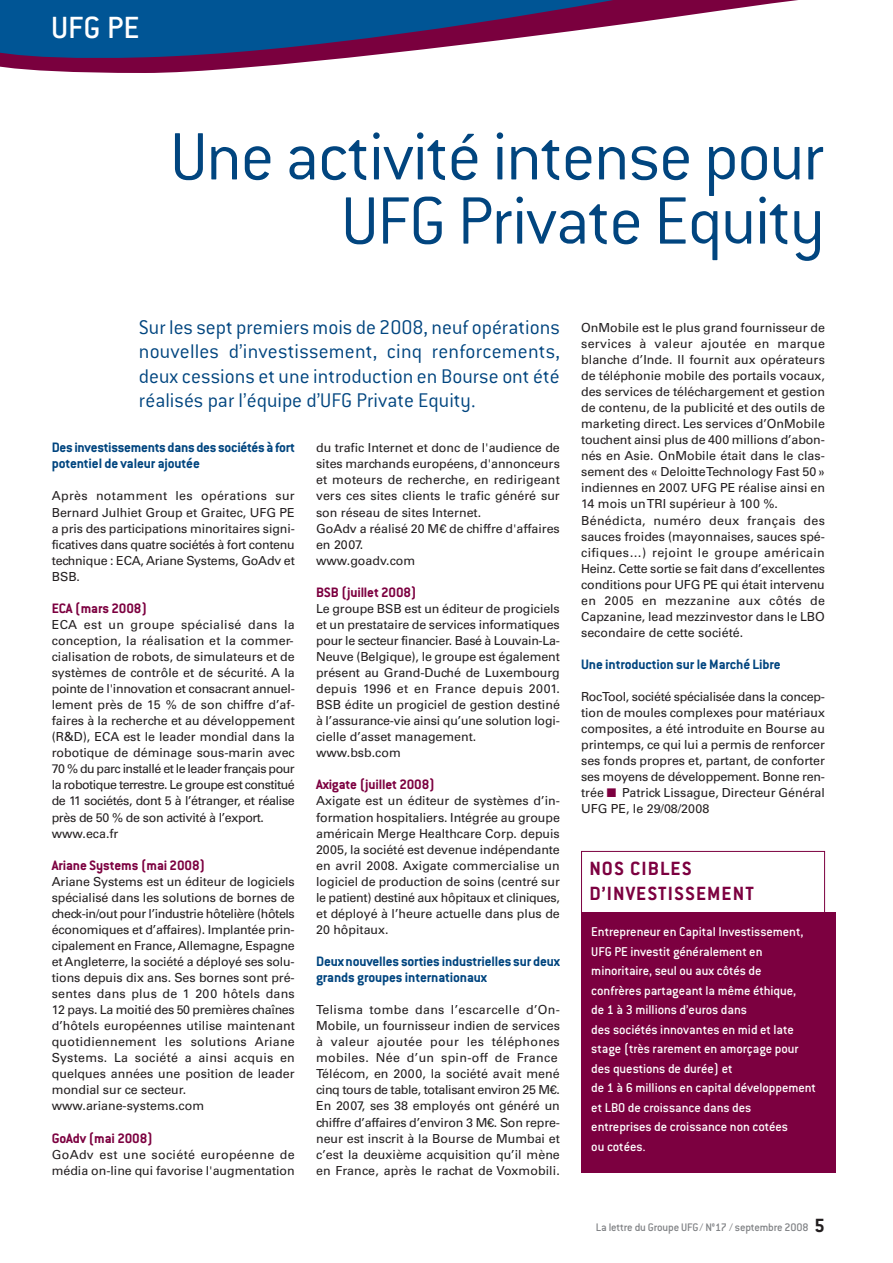
<style>
.page{position:relative;width:893px;height:1263px;background:#fff}
.page>*{position:absolute;margin:0;border:0;box-sizing:border-box;transform-origin:0 0}
.t1{font:300 73.5px/64.2px "Conduit ITC Std";letter-spacing:-.02em;color:#01457f;text-align:right}
.t2{font:500 33.6px "Conduit ITC Std";color:#fff}
.t3{font:300 21.75px/24.2px "Conduit ITC Std";color:#01457f;text-align:justify}
.t4{font:700 21px/25.2px "Conduit ITC Std";letter-spacing:.05em;color:#7c0040}
.t5{font:700 15px/16px "Conduit ITC Std";letter-spacing:-.01em;color:#01457f}
.t6{font:700 15px "Conduit ITC Std";letter-spacing:-.01em;color:#7c0040}
.t7{font:500 14.1px/19.5px "Conduit ITC Std";letter-spacing:-.005em;color:#fff}
.t8{font:12.45px/16px "Univers";color:#231f20}
.t9{font:500 12px "Conduit ITC Std";letter-spacing:-.015em;color:#808285}
.s1{color:#7c0040}
.s2{font-weight:700;font-size:21px;color:#231f20}
</style>
<div class="page">
<svg style="left:0;top:61px;width:315px;height:12px;fill:#7a003e"></svg>
<svg style="left:0;top:0;width:798px;height:61px"></svg>
<div style="left:581px;top:851px;width:244px;height:74px;border:1px solid #7c0040"></div>
<div style="left:581px;top:913px;width:255px;height:260px;background:#7c0040"></div>
<h2 class="t2" style="left:51px;top:17px;width:90px">UFG PE</h2>
<h1 class="t1" style="left:170px;top:132px;width:656px">Une activité intense pour<br>UFG Private Equity</h1>
<h3 class="t3" style="left:139px;top:318px;width:423px">Sur les sept premiers mois de 2008, neuf opérations nouvelles d’investissement, cinq renforcements, deux cessions et une introduction en Bourse ont été réalisés par l’équipe d’UFG Private Equity.</h3>
<p class="t5" style="left:52px;top:441px;width:245px">Des investissements dans des sociétés à fort potentiel de valeur ajoutée</p>
<p class="t8" style="left:52px;top:489px;width:245px;text-align:justify">Après notamment les opérations sur Bernard Julhiet Group et Graitec, UFG PE a pris des participations minoritaires signi&shy;ficatives dans quatre sociétés à fort contenu technique : ECA, Ariane Systems, GoAdv et BSB.</p>
<p class="t6" style="left:52px;top:603px;width:97px">ECA (mars 2008)</p>
<p class="t8" style="left:52px;top:618px;width:245px">ECA est un groupe spécialisé dans la conception, la réalisation et la commer&shy;cialisation de robots, de simulateurs et de systèmes de contrôle et de sécurité. A la pointe de l'innovation et consacrant annuel&shy;lement près de 15 % de son chiffre d’af&shy;faires à la recherche et au développement (R&amp;D), ECA est le leader mondial dans la robotique de déminage sous-marin avec 70 % du parc installé et le leader français pour la robotique terrestre. Le groupe est constitué de 11 sociétés, dont 5 à l’étranger, et réalise près de 50 % de son activité à l’export. www.eca.fr</p>
<p class="t6" style="left:52px;top:860px;width:155px">Ariane Systems (mai 2008)</p>
<p class="t8" style="left:52px;top:874px;width:245px">Ariane Systems est un éditeur de logiciels spécialisé dans les solutions de bornes de check-in/out pour l’industrie hôtelière (hôtels économiques et d’affaires). Implantée prin&shy;cipalement en France, Allemagne, Espagne et Angleterre, la société a déployé ses solu&shy;tions depuis dix ans. Ses bornes sont pré&shy;sentes dans plus de 1 200 hôtels dans 12 pays. La moitié des 50 premières chaînes d’hôtels européennes utilise maintenant quotidiennement les solutions Ariane Systems. La société a ainsi acquis en quelques années une position de leader mondial sur ce secteur. www.ariane-systems.com</p>
<p class="t6" style="left:52px;top:1133px;width:103px">GoAdv (mai 2008)</p>
<p class="t8" style="left:52px;top:1147px;width:245px">GoAdv est une société européenne de média on-line qui favorise l'augmentation</p>
<p class="t8" style="left:316px;top:441px;width:245px">du trafic Internet et donc de l'audience de sites marchands européens, d'annonceurs et moteurs de recherche, en redirigeant vers ces sites clients le trafic généré sur son réseau de sites Internet.<br>GoAdv a réalisé 20 M€ de chiffre d'affaires en 2007.<br>www.goadv.com</p>
<p class="t6" style="left:316px;top:587px;width:102px">BSB (juillet 2008)</p>
<p class="t8" style="left:316px;top:601px;width:245px">Le groupe BSB est un éditeur de progiciels et un prestataire de services informatiques pour le secteur financier. Basé à Louvain-La-Neuve (Belgique), le groupe est également présent au Grand-Duché de Luxembourg depuis 1996 et en France depuis 2001.<br>BSB édite un progiciel de gestion destiné à l’assurance-vie ainsi qu’une solution logi&shy;cielle d’asset management. www.bsb.com</p>
<p class="t6" style="left:316px;top:780px;width:120px">Axigate (juillet 2008)</p>
<p class="t8" style="left:316px;top:794px;width:245px;text-align:justify">Axigate est un éditeur de systèmes d’in&shy;formation hospitaliers. Intégrée au groupe américain Merge Healthcare Corp. depuis 2005, la société est devenue indépendante en avril 2008. Axigate commercialise un logiciel de production de soins (centré sur le patient) destiné aux hôpitaux et cliniques, et déployé à l’heure actuelle dans plus de 20 hôpitaux.</p>
<p class="t5" style="left:316px;top:955px;width:245px">Deux nouvelles sorties industrielles sur deux grands groupes internationaux</p>
<p class="t8" style="left:316px;top:1003px;width:245px">Telisma tombe dans l’escarcelle d’On-Mobile, un fournisseur indien de services à valeur ajoutée pour les téléphones mobiles. Née d’un spin-off de France Télécom, en 2000, la société avait mené cinq tours de table, totalisant environ 25 M€.<br>En 2007, ses 38 employés ont généré un chiffre d’affaires d’environ 3 M€. Son repre&shy;neur est inscrit à la Bourse de Mumbai et c’est la deuxième acquisition qu’il mène en France, après le rachat de Voxmobili.</p>
<p class="t8" style="left:581px;top:321px;width:245px">OnMobile est le plus grand fournisseur de services à valeur ajoutée en marque blanche d’Inde. Il fournit aux opérateurs de téléphonie mobile des portails vocaux, des services de téléchargement et gestion de contenu, de la publicité et des outils de marketing direct. Les services d’OnMobile touchent ainsi plus de 400 millions d’abon&shy;nés en Asie. OnMobile était dans le clas&shy;sement des « DeloitteTechnology Fast 50» indiennes en 2007. UFG PE réalise ainsi en 14 mois unTRI supérieur à 100 %.<br>Bénédicta, numéro deux français des sauces froides (mayonnaises, sauces spé&shy;cifiques…) rejoint le groupe américain Heinz. Cette sortie se fait dans d’excellentes conditions pour UFG PE qui était intervenu en 2005 en mezzanine aux côtés de Capzanine, lead mezzinvestor dans le LBO secondaire de cette société.</p>
<p class="t5" style="left:581px;top:658px;width:201px">Une introduction sur le Marché Libre</p>
<p class="t8" style="left:581px;top:690px;width:245px;text-align:justify">RocTool, société spécialisée dans la concep&shy;tion de moules complexes pour matériaux composites, a été introduite en Bourse au printemps, ce qui lui a permis de renforcer ses fonds propres et, partant, de conforter ses moyens de développement. Bonne ren&shy;trée <span class="s1">■</span> Patrick Lissague, Directeur Général UFG PE, le 29/08/2008</p>
<h3 class="t4" style="left:589px;top:858px;width:166px">NOS CIBLES<br>D’INVESTISSEMENT</h3>
<p class="t7" style="left:591px;top:923px;width:226px">Entrepreneur en Capital Investissement,<br>UFG PE investit généralement en minoritaire, seul ou aux côtés de<br>confrères partageant la même éthique,<br>de 1 à 3 millions d’euros dans<br>des sociétés innovantes en mid et late stage (très rarement en amorçage pour des questions de durée) et<br>de 1 à 6 millions en capital développement et LBO de croissance dans des<br>entreprises de croissance non cotées<br>ou cotées.</p>
<p class="t9" style="left:596px;top:1223px;width:231px">La lettre du Groupe UFG / N°17 / septembre 2008 <span class="s2">5</span></p>
</div>
